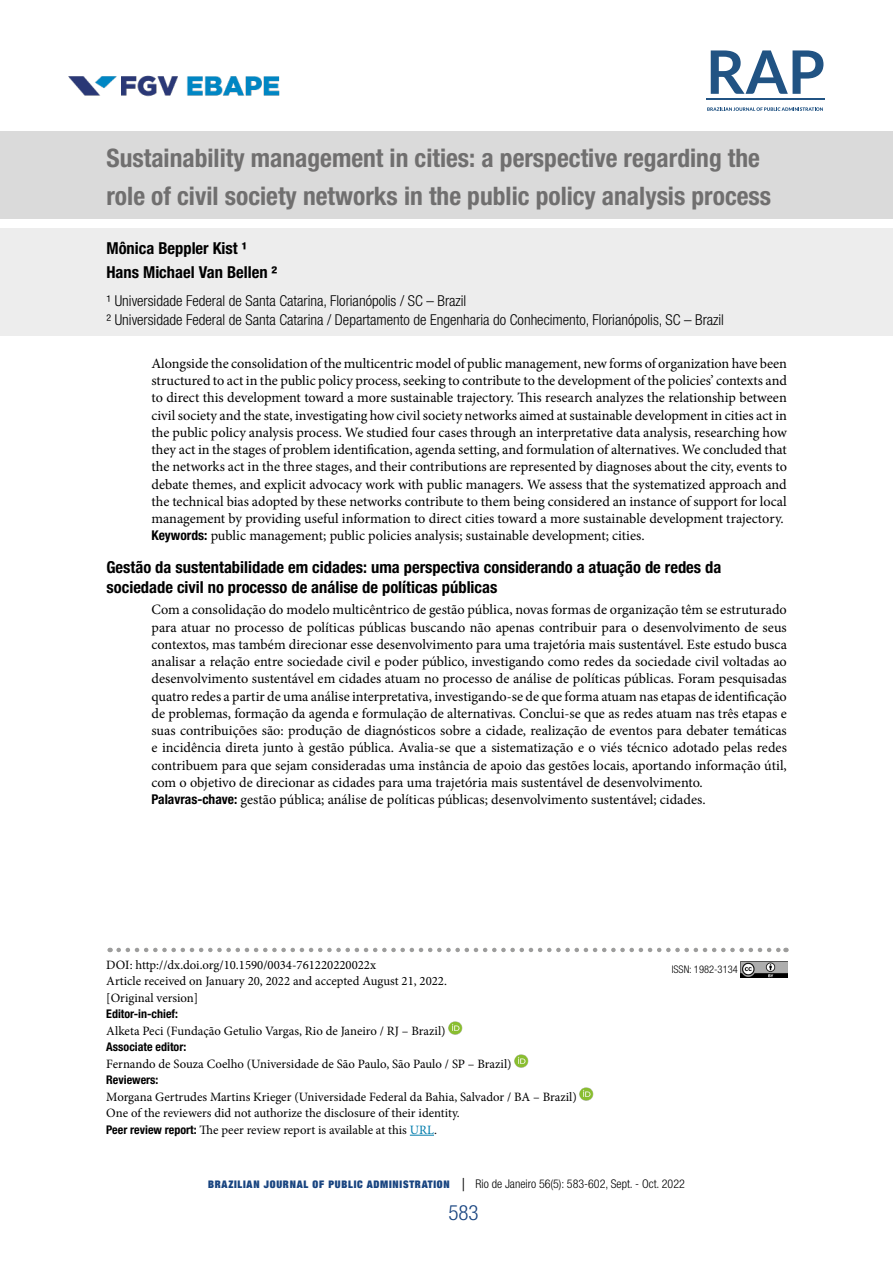
<style>
.page{position:relative;width:893px;height:1263px;background:#fff}
.page>*{position:absolute;margin:0;border:0;box-sizing:border-box;transform-origin:0 0}
.t1{font:700 condensed 25.5px/37.5px "Helvetica Neue LT Std";color:#706f6f}
.t2{font:300 condensed 21px "Helvetica Neue LT Std";color:#184480}
.t3{font:700 condensed 16.5px/23.7px "Helvetica Neue LT Std";color:#000}
.t4{font:300 condensed 15px/19.5px "Helvetica Neue LT Std";color:#000}
.t5{font:14.25px/17.2px "Minion Pro";color:#000}
.t6{font:12.75px/16.5px "Minion Pro";color:#000}
.t7{font:300 condensed 12px "Helvetica Neue LT Std";color:#000}
.t8{font:700 condensed 12px "Helvetica Neue LT Std";color:#000}
.t9{font:300 condensed 10.5px "Helvetica Neue LT Std";color:#000}
.s1{font-family:"Helvetica Neue LT Std";font-weight:700;font-stretch:condensed;font-size:13.5px}
.s2{font-family:"Helvetica Neue LT Std";font-weight:700;font-stretch:condensed;font-size:12px}
.s3{color:#007cac}
.s4{font-family:"Helvetica Neue";font-weight:900;font-stretch:expanded;font-size:10.5px;color:#184480}
.s5{font-size:18px}
</style>
<div class="page">
<img style="left:68px;top:75px;width:212px;height:22px">
<svg style="left:707px;top:107px;width:116px;height:4px"></svg>
<hr style="left:706px;top:98px;width:119px;height:2px;background:#215383">
<svg style="left:711px;top:50px;width:112px;height:44px"></svg>
<div style="left:0;top:131px;width:892px;height:87px;background:#dadada"></div>
<div style="left:0;top:228px;width:892px;height:107px;background:#ededed"></div>
<svg style="left:119px;top:948px;width:667px;height:4px"></svg>
<img style="left:740px;top:961px;width:47px;height:17px">
<svg style="left:410px;top:1135px;width:24px;height:1px"></svg>
<img style="left:449px;top:1021px;width:13px;height:14px">
<img style="left:515px;top:1054px;width:13px;height:14px">
<img style="left:580px;top:1087px;width:13px;height:14px">
<h1 class="t1" style="left:106px;top:139px;width:666px">Sustainability management in cities: a perspective regarding the role of civil society networks in the public policy analysis process</h1>
<p class="t3" style="left:106px;top:236px;width:172px">Mônica Beppler Kist ¹<br>Hans Michael Van Bellen ²</p>
<p class="t4" style="left:106px;top:290px;width:619px">¹ Universidade Federal de Santa Catarina, Florianópolis / SC – Brazil<br>² Universidade Federal de Santa Catarina / Departamento de Engenharia do Conhecimento, Florianópolis, SC – Brazil</p>
<p class="t5" style="left:151px;top:355px;width:637px">Alongside the consolidation of the multicentric model of public management, new forms of organization have been structured to act in the public policy process, seeking to contribute to the development of the policies’ contexts and to direct this development toward a more sustainable trajectory. This research analyzes the relationship between civil society and the state, investigating how civil society networks aimed at sustainable development in cities act in the public policy analysis process. We studied four cases through an interpretative data analysis, researching how they act in the stages of problem identification, agenda setting, and formulation of alternatives. We concluded that the networks act in the three stages, and their contributions are represented by diagnoses about the city, events to debate themes, and explicit advocacy work with public managers. We assess that the systematized approach and the technical bias adopted by these networks contribute to them being considered an instance of support for local management by providing useful information to direct cities toward a more sustainable development trajectory.<br><span class="s1">Keywords:</span> public management; public policies analysis; sustainable development; cities.</p>
<p class="t3" style="left:106px;top:557px;width:616px;line-height:19.8px">Gestão da sustentabilidade em cidades: uma perspectiva considerando a atuação de redes da sociedade civil no processo de análise de políticas públicas</p>
<p class="t5" style="left:151px;top:601px;width:637px">Com a consolidação do modelo multicêntrico de gestão pública, novas formas de organização têm se estruturado para atuar no processo de políticas públicas buscando não apenas contribuir para o desenvolvimento de seus contextos, mas também direcionar esse desenvolvimento para uma trajetória mais sustentável. Este estudo busca analisar a relação entre sociedade civil e poder público, investigando como redes da sociedade civil voltadas ao desenvolvimento sustentável em cidades atuam no processo de análise de políticas públicas. Foram pesquisadas quatro redes a partir de uma análise interpretativa, investigando-se de que forma atuam nas etapas de identificação de problemas, formação da agenda e formulação de alternativas. Conclui-se que as redes atuam nas três etapas e suas contribuições são: produção de diagnósticos sobre a cidade, realização de eventos para debater temáticas e incidência direta junto à gestão pública. Avalia-se que a sistematização e o viés técnico adotado pelas redes contribuem para que sejam consideradas uma instância de apoio das gestões locais, aportando informação útil, com o objetivo de direcionar as cidades para uma trajetória mais sustentável de desenvolvimento.<br><span class="s1">Palavras-chave:</span> gestão pública; análise de políticas públicas; desenvolvimento sustentável; cidades.</p>
<p class="t6" style="left:106px;top:957px;width:342px">DOI: http://dx.doi.org/10.1590/0034-761220220022x<br>Article received on January 20, 2022 and accepted August 21, 2022. [Original version]</p>
<p class="t8" style="left:106px;top:1007px;width:73px">Editor-in-chief:</p>
<p class="t6" style="left:106px;top:1023px;width:341px">Alketa Peci (Fundação Getulio Vargas, Rio de Janeiro / RJ – Brazil)</p>
<p class="t8" style="left:106px;top:1040px;width:81px">Associate editor:</p>
<p class="t6" style="left:106px;top:1056px;width:407px">Fernando de Souza Coelho (Universidade de São Paulo, São Paulo / SP – Brazil)</p>
<p class="t8" style="left:106px;top:1073px;width:54px">Reviewers:</p>
<p class="t6" style="left:106px;top:1089px;width:472px">Morgana Gertrudes Martins Krieger (Universidade Federal da Bahia, Salvador / BA – Brazil)<br>One of the reviewers did not authorize the disclosure of their identity.<br><span class="s2">Peer review report:</span> The peer review report is available at this <span class="s3">URL</span>.</p>
<p class="t9" style="left:672px;top:963px;width:68px">ISSN: 1982-3134</p>
<p class="t7" style="left:208px;top:1176px;width:478px"><span class="s4">BRAZILIAN JOURNAL OF PUBLIC ADMINISTRATION</span> <span class="s5">|</span> Rio de Janeiro 56(5): 583-602, Sept. - Oct. 2022</p>
<h2 class="t2" style="left:448px;top:1200px;width:32px">583</h2>
</div>
